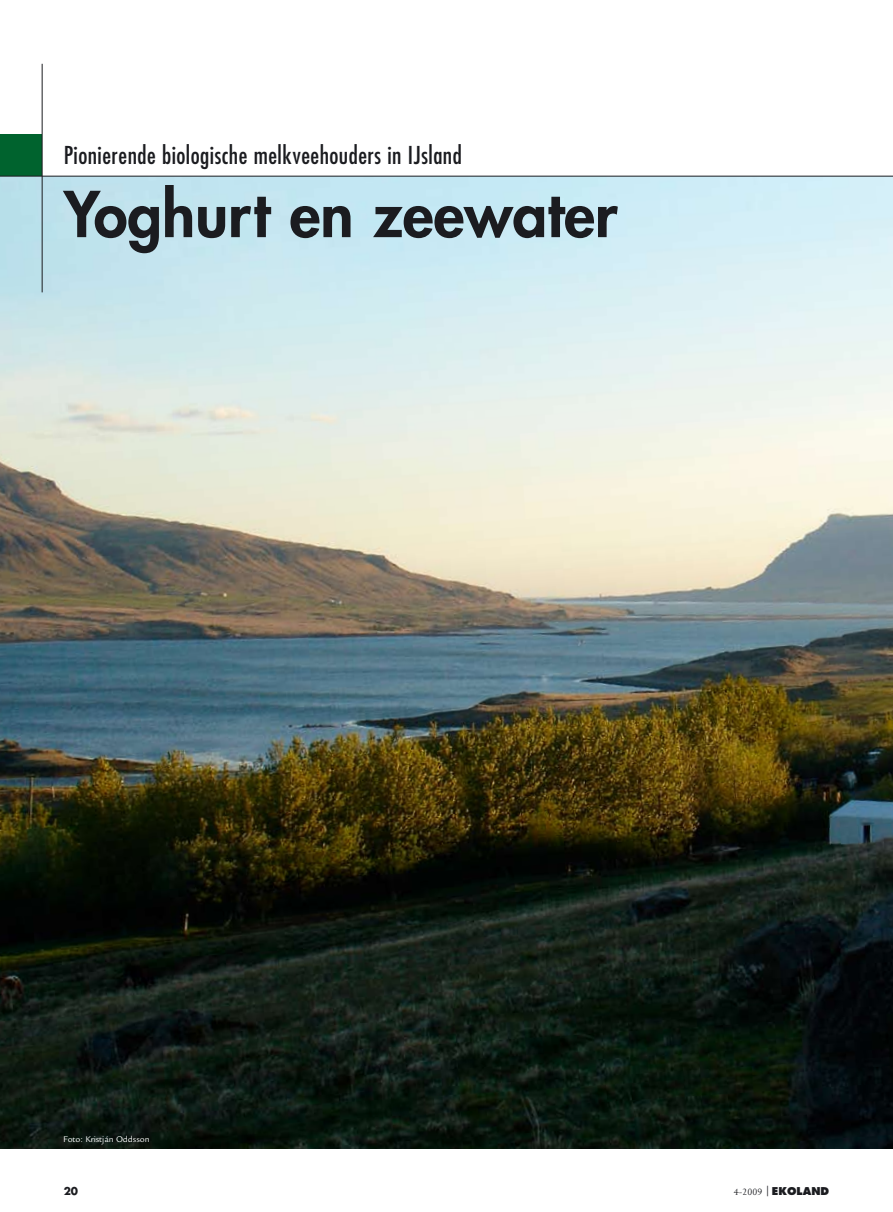
<style>
.page{position:relative;width:893px;height:1212px;background:#fff}
.page>*{position:absolute;margin:0;border:0;box-sizing:border-box;transform-origin:0 0}
.t1{font:800 61.5px "Futura Std";color:#1b1c20}
.t2{font:condensed 24px "Futura Std";letter-spacing:.02em;color:#1b1c20}
.t3{font:800 10.5px "Futura Std";color:#1b1c20}
.t4{font:700 10.5px "Futura Std";color:#1b1c20}
.t5{font:9px "Legacy Sans Std";letter-spacing:-.005em;color:#fff}
.s1{font-family:"Joanna MT Std";font-weight:400;font-style:italic}
.s2{font-weight:500}
</style>
<div class="page">
<div style="left:0;top:134px;width:42px;height:42px;background:#00632e"></div>
<img style="left:0;top:177px;width:893px;height:971px">
<hr style="left:0;top:176px;width:893px;height:1px;background:#1b1c20">
<hr style="left:42px;top:64px;width:1px;height:228px;background:#1b1c20">
<p class="t2" style="left:64px;top:141px;width:400px">Pionierende biologische melkveehouders in IJsland</p>
<h1 class="t1" style="left:64px;top:175px;width:555px">Yoghurt en zeewater</h1>
<p class="t5" style="left:63px;top:1134px;width:88px">Foto: Kristján Oddsson</p>
<p class="t4" style="left:64px;top:1184px;width:16px">20</p>
<p class="t3" style="left:734px;top:1184px;width:97px"><span class="s1">4-2009</span> <span class="s2">|</span> EKOLAND</p>
</div>
